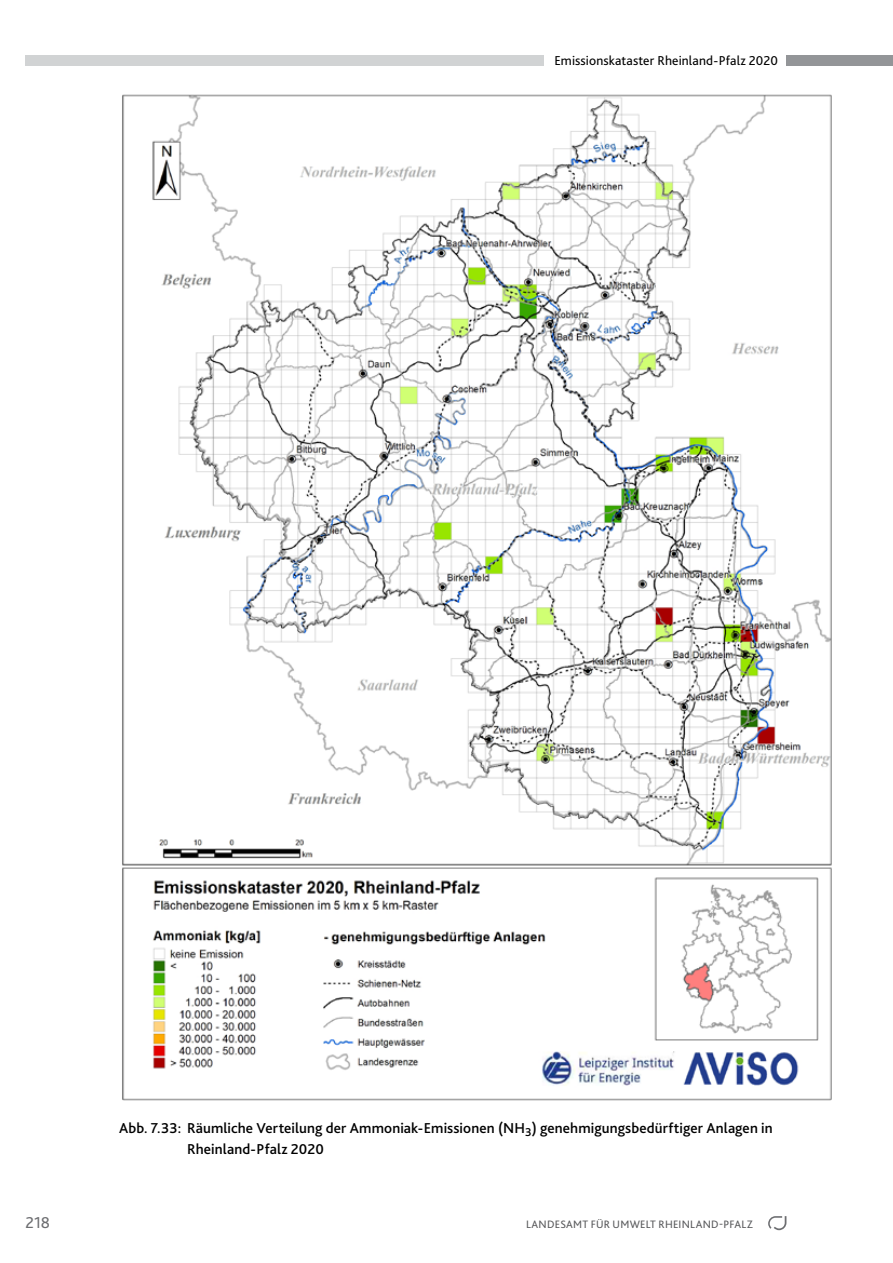
<style>
.page{position:relative;width:893px;height:1263px;background:#fff}
.page>*{position:absolute;margin:0;border:0;box-sizing:border-box;transform-origin:0 0}
.t1{font:16.5px "Bliss 2";color:#6d6e71}
.t2{font:500 15px/21px "Bliss 2";letter-spacing:.005em;color:#000}
.t3{font:13.5px "Bliss 2";letter-spacing:.01em;color:#000}
.t4{font:11.25px "Bliss 2";letter-spacing:.025em;color:#58595b}
</style>
<div class="page">
<svg style="left:768px;top:1216px;width:18px;height:14px"></svg>
<div style="left:787px;top:55px;width:106px;height:11px;background:#939598"></div>
<div style="left:26px;top:55px;width:518px;height:11px;background:#d1d3d4"></div>
<img style="left:122px;top:94px;width:710px;height:1007px">
<p class="t3" style="left:554px;top:52px;width:225px">Emissionskataster Rheinland-Pfalz 2020</p>
<p class="t2" style="left:187px;top:1117px;width:587px;text-indent:-68px">Abb. 7.33: Räumliche Verteilung der Ammoniak-Emissionen (NH<sub>3</sub>) genehmigungsbedürftiger Anlagen in<br>Rheinland-Pfalz 2020</p>
<p class="t1" style="left:26px;top:1212px;width:26px">218</p>
<p class="t4" style="left:526px;top:1217px;width:228px">Landesamt für Umwelt Rheinland-Pfalz</p>
</div>
